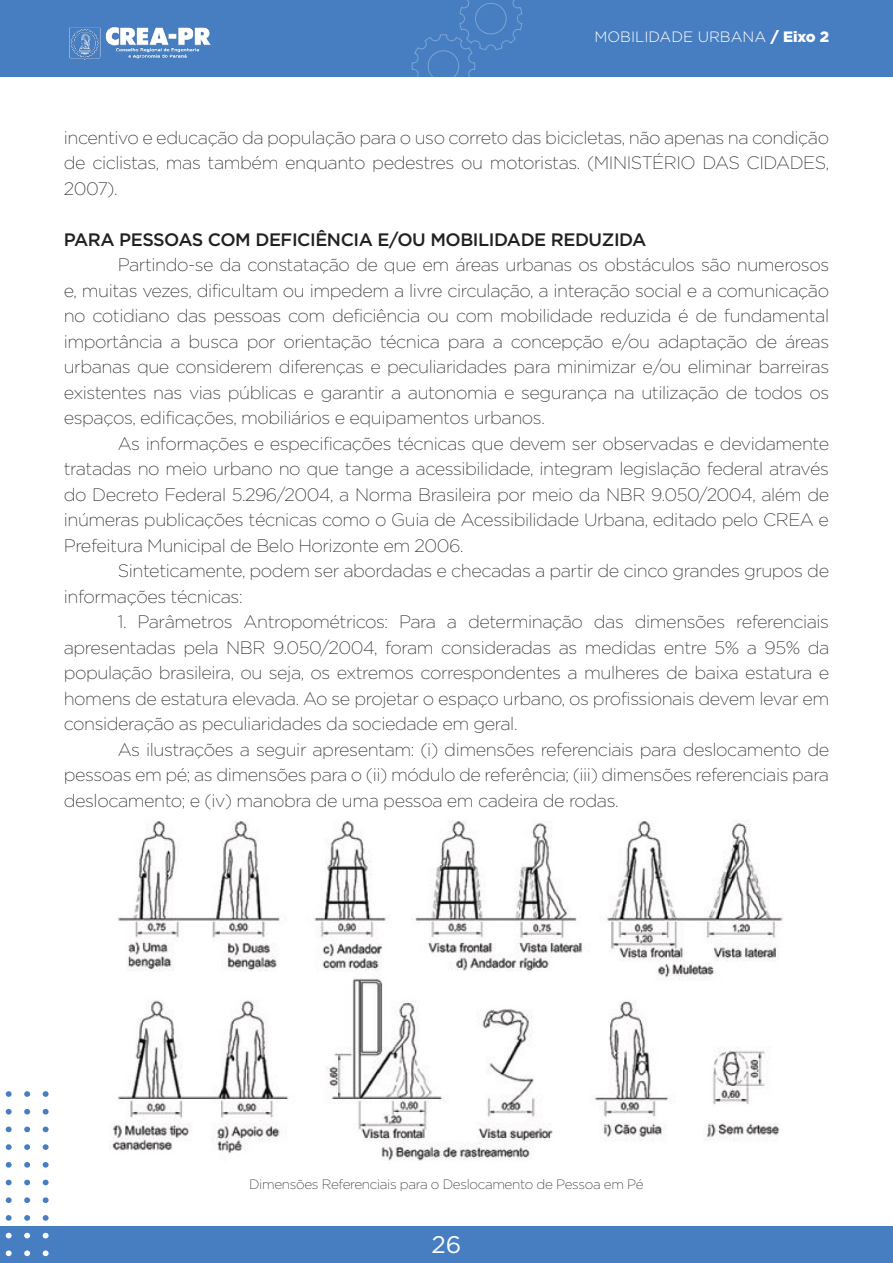
<style>
.page{position:relative;width:893px;height:1263px;background:#fff}
.page>*{position:absolute;margin:0;border:0;box-sizing:border-box;transform-origin:0 0}
.t1{font:24px "Gotham";color:#fff}
.t2{font:200 18px/25.5px "Gotham";letter-spacing:-.025em;color:#231f20;text-align:justify}
.t3{font:500 18px "Gotham";letter-spacing:-.025em;color:#231f20}
.t4{font:300 15px "Gotham";color:#fff}
.t5{font:200 13.5px "Gotham";letter-spacing:-.025em;color:#231f20}
.s1{font-weight:900}
</style>
<div class="page">
<div style="left:0;top:0;width:893px;height:77px;background:#467ec1"></div>
<div style="left:0;top:1226px;width:893px;height:37px;background:#467ec1"></div>
<svg style="left:412px;top:0;width:111px;height:77px"></svg>
<svg style="left:43px;top:1091px;width:6px;height:6px"></svg>
<svg style="left:43px;top:1109px;width:6px;height:5px"></svg>
<svg style="left:43px;top:1126px;width:6px;height:6px"></svg>
<svg style="left:43px;top:1144px;width:6px;height:6px"></svg>
<svg style="left:43px;top:1162px;width:6px;height:5px"></svg>
<svg style="left:43px;top:1180px;width:6px;height:5px"></svg>
<svg style="left:43px;top:1197px;width:6px;height:6px"></svg>
<svg style="left:43px;top:1215px;width:6px;height:6px"></svg>
<svg style="left:43px;top:1233px;width:6px;height:5px"></svg>
<svg style="left:43px;top:1250px;width:6px;height:6px"></svg>
<svg style="left:24px;top:1091px;width:6px;height:6px"></svg>
<svg style="left:24px;top:1109px;width:6px;height:5px"></svg>
<svg style="left:24px;top:1126px;width:6px;height:6px"></svg>
<svg style="left:24px;top:1144px;width:6px;height:6px"></svg>
<svg style="left:24px;top:1162px;width:6px;height:5px"></svg>
<svg style="left:24px;top:1180px;width:6px;height:5px"></svg>
<svg style="left:24px;top:1197px;width:6px;height:6px"></svg>
<svg style="left:24px;top:1215px;width:6px;height:6px"></svg>
<svg style="left:24px;top:1233px;width:6px;height:5px"></svg>
<svg style="left:24px;top:1250px;width:6px;height:6px"></svg>
<svg style="left:6px;top:1091px;width:6px;height:6px"></svg>
<svg style="left:6px;top:1109px;width:6px;height:5px"></svg>
<svg style="left:6px;top:1126px;width:6px;height:6px"></svg>
<svg style="left:6px;top:1144px;width:6px;height:6px"></svg>
<svg style="left:6px;top:1162px;width:6px;height:5px"></svg>
<svg style="left:6px;top:1180px;width:6px;height:5px"></svg>
<svg style="left:6px;top:1197px;width:6px;height:6px"></svg>
<svg style="left:6px;top:1215px;width:6px;height:6px"></svg>
<svg style="left:6px;top:1233px;width:6px;height:5px"></svg>
<svg style="left:6px;top:1250px;width:6px;height:6px"></svg>
<img style="left:69px;top:27px;width:142px;height:33px">
<img style="left:109px;top:820px;width:674px;height:341px">
<p class="t4" style="left:594px;top:28px;width:236px">MOBILIDADE URBANA <span class="s1">/ Eixo 2</span></p>
<p class="t2" style="left:64px;top:124px;width:767px">incentivo e educação da população para o uso correto das bicicletas, não apenas na condição de ciclistas, mas também enquanto pedestres ou motoristas. (MINISTÉRIO DAS CIDADES, 2007).</p>
<p class="t3" style="left:64px;top:227px;width:584px">PARA PESSOAS COM DEFICIÊNCIA E/OU MOBILIDADE REDUZIDA</p>
<p class="t2" style="left:64px;top:252px;width:767px;text-indent:54px">Partindo-se da constatação de que em áreas urbanas os obstáculos são numerosos e, muitas vezes, dificultam ou impedem a livre circulação, a interação social e a comunicação no cotidiano das pessoas com deficiência ou com mobilidade reduzida é de fundamental importância a busca por orientação técnica para a concepção e/ou adaptação de áreas urbanas que considerem diferenças e peculiaridades para minimizar e/ou eliminar barreiras existentes nas vias públicas e garantir a autonomia e segurança na utilização de todos os espaços, edificações, mobiliários e equipamentos urbanos.</p>
<p class="t2" style="left:64px;top:430px;width:767px;text-indent:54px">As informações e especificações técnicas que devem ser observadas e devidamente tratadas no meio urbano no que tange a acessibilidade, integram legislação federal através do Decreto Federal 5.296/2004, a Norma Brasileira por meio da NBR 9.050/2004, além de inúmeras publicações técnicas como o Guia de Acessibilidade Urbana, editado pelo CREA e Prefeitura Municipal de Belo Horizonte em 2006.</p>
<p class="t2" style="left:64px;top:558px;width:767px;text-indent:54px">Sinteticamente, podem ser abordadas e checadas a partir de cinco grandes grupos de informações técnicas:</p>
<p class="t2" style="left:64px;top:609px;width:767px;text-indent:54px">1. Parâmetros Antropométricos: Para a determinação das dimensões referenciais apresentadas pela NBR 9.050/2004, foram consideradas as medidas entre 5% a 95% da população brasileira, ou seja, os extremos correspondentes a mulheres de baixa estatura e homens de estatura elevada. Ao se projetar o espaço urbano, os profissionais devem levar em consideração as peculiaridades da sociedade em geral.</p>
<p class="t2" style="left:64px;top:736px;width:767px;text-indent:54px">As ilustrações a seguir apresentam: (i) dimensões referenciais para deslocamento de pessoas em pé; as dimensões para o (ii) módulo de referência; (iii) dimensões referenciais para deslocamento; e (iv) manobra de uma pessoa em cadeira de rodas.</p>
<p class="t5" style="left:249px;top:1177px;width:396px">Dimensões Referenciais para o Deslocamento de Pessoa em Pé</p>
<h1 class="t1" style="left:432px;top:1231px;width:31px">26</h1>
</div>
